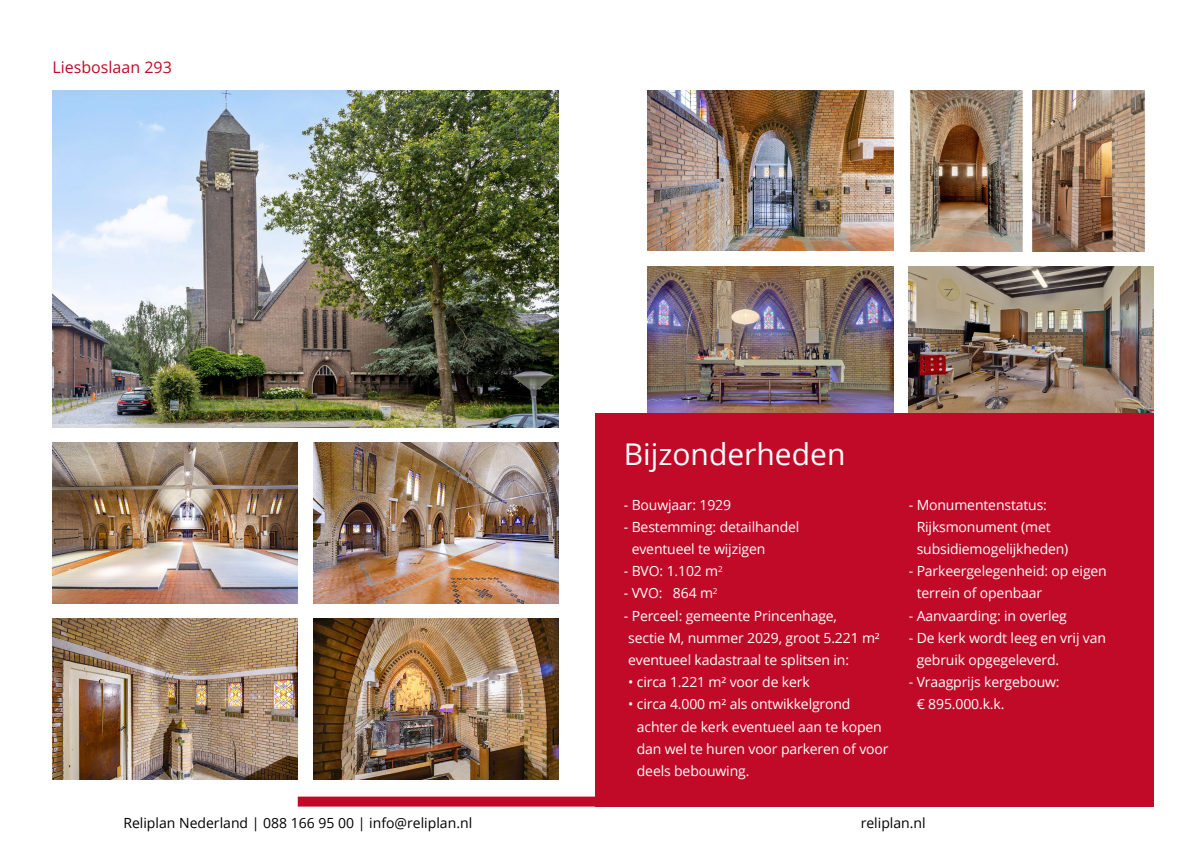
<style>
.page{position:relative;width:1191px;height:842px;background:#fff}
.page>*{position:absolute;margin:0;border:0;box-sizing:border-box;transform-origin:0 0}
.t1{font:30px "Open Sans";color:#fff}
.t2{font:16px "Open Sans";color:#c10a27}
.t3{font:14px/22.2px "Open Sans";letter-spacing:-.01em;color:#fff}
.t4{font:14px "Open Sans";color:#000}
</style>
<div class="page">
<div style="left:298px;top:796px;width:297px;height:10px;background:#c10a27"></div>
<img style="left:52px;top:90px;width:506px;height:337px">
<img style="left:313px;top:442px;width:245px;height:161px">
<img style="left:52px;top:442px;width:245px;height:161px">
<img style="left:52px;top:618px;width:245px;height:161px">
<img style="left:313px;top:618px;width:245px;height:161px">
<img style="left:908px;top:266px;width:245px;height:148px">
<img style="left:648px;top:266px;width:245px;height:148px">
<div style="left:595px;top:414px;width:558px;height:351px;background:#c10a27"></div>
<img style="left:910px;top:90px;width:235px;height:161px">
<img style="left:648px;top:90px;width:245px;height:161px">
<div style="left:595px;top:442px;width:558px;height:364px;background:#c10a27"></div>
<p class="t2" style="left:52px;top:56px;width:121px">Liesboslaan 293</p>
<p class="t1" style="left:624px;top:434px;width:223px">Bijzonderheden</p>
<p class="t3" style="left:624px;top:493px;width:109px">- Bouwjaar: 1929</p>
<p class="t3" style="left:631px;top:515px;width:169px;text-indent:-8px">- Bestemming: detailhandel eventueel te wijzigen</p>
<p class="t3" style="left:624px;top:560px;width:100px">- BVO: 1.102 m<sup>2</sup></p>
<p class="t3" style="left:624px;top:582px;width:95px">- VVO: 864 m<sup>2</sup></p>
<p class="t3" style="left:628px;top:604px;width:253px;text-indent:-4px">- Perceel: gemeente Princenhage,<br>sectie M, nummer 2029, groot 5.221 m² eventueel kadastraal te splitsen in:</p>
<p class="t3" style="left:628px;top:671px;width:183px">• circa 1.221 m² voor de kerk</p>
<p class="t3" style="left:637px;top:693px;width:253px;text-indent:-9px">• circa 4.000 m² als ontwikkelgrond achter de kerk eventueel aan te kopen dan wel te huren voor parkeren of voor deels bebouwing.</p>
<p class="t3" style="left:916px;top:493px;width:153px;text-indent:-8px">- Monumentenstatus:<br>Rijksmonument (met subsidiemogelijkheden)</p>
<p class="t3" style="left:916px;top:560px;width:192px;text-indent:-8px">- Parkeergelegenheid: op eigen terrein of openbaar</p>
<p class="t3" style="left:908px;top:604px;width:159px">- Aanvaarding: in overleg</p>
<p class="t3" style="left:916px;top:626px;width:191px;text-indent:-8px">- De kerk wordt leeg en vrij van gebruik opgegeleverd.</p>
<p class="t3" style="left:916px;top:671px;width:144px;text-indent:-8px">- Vraagprijs kergebouw: € 895.000.k.k.</p>
<p class="t4" style="left:123px;top:813px;width:350px">Reliplan Nederland | 088 166 95 00 | info@reliplan.nl</p>
<p class="t4" style="left:860px;top:813px;width:67px">reliplan.nl</p>
</div>
